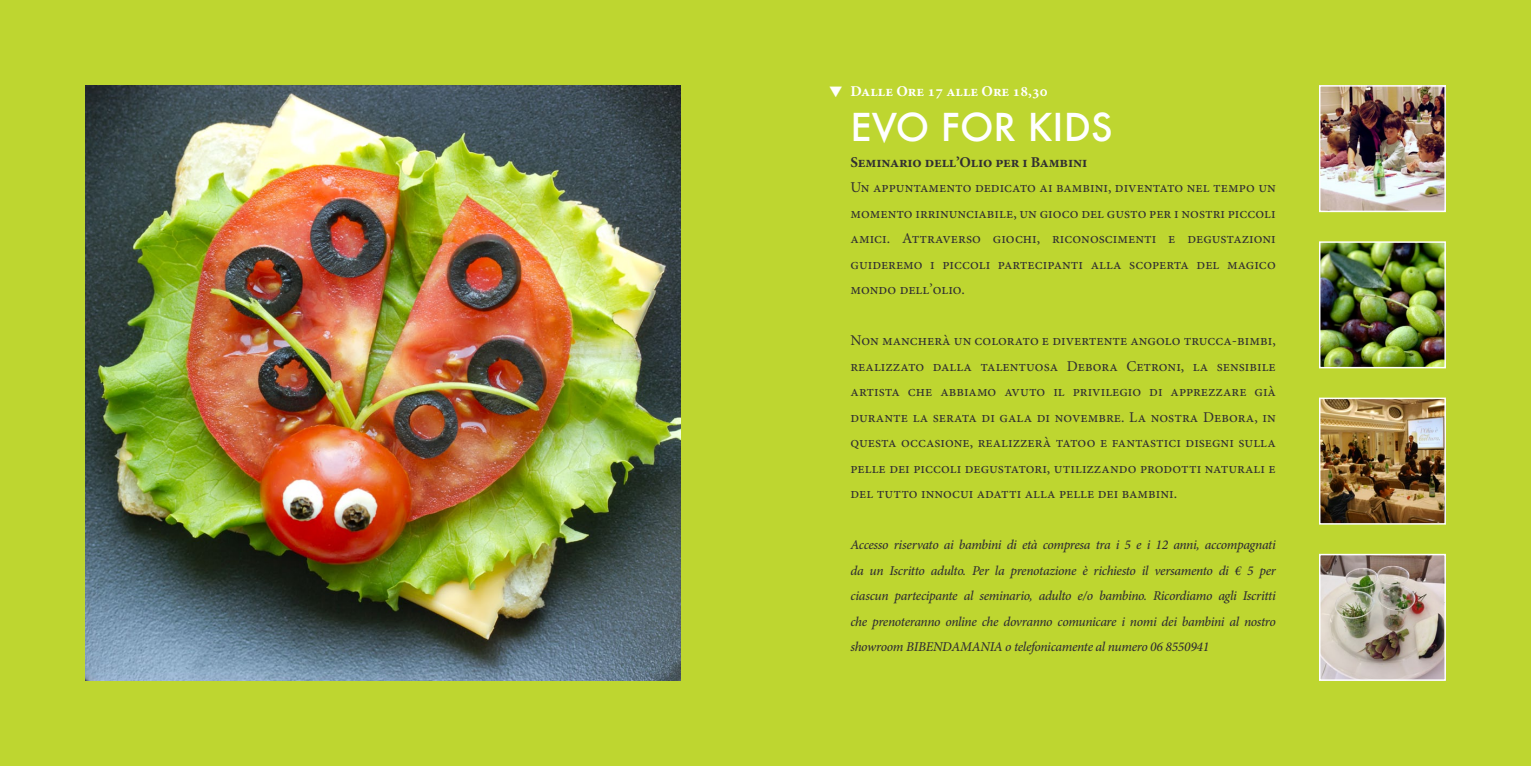
<style>
.page{position:relative;width:1531px;height:766px;background:#fff}
.page>*{position:absolute;margin:0;border:0;box-sizing:border-box;transform-origin:0 0}
.TESTO{font:500 37.5px "Futura";color:#fff}
.TESTO-2{font:15px/25.5px "Minion Pro";color:#312f30;text-align:justify}
.TESTO-3{font:700 15px "Minion Pro";letter-spacing:-.01em;color:#312f30}
.TESTO-4{font:700 15px "Minion Pro";color:#fff}
.Modalità_di_partecip{font:italic 500 13.5px/25.5px "Minion Pro";letter-spacing:-.025em;color:#312f30;text-align:justify}
</style>
<div class="page">
<div style="left:0;top:0;width:1531px;height:765px;background:#bed630"></div>
<img style="left:1322px;top:244px;width:121px;height:121px">
<div style="left:1319px;top:241px;width:127px;height:127px;border:2px solid #fff"></div>
<img style="left:1322px;top:88px;width:121px;height:121px">
<div style="left:1319px;top:85px;width:127px;height:127px;border:2px solid #fff"></div>
<img style="left:1322px;top:400px;width:121px;height:121px">
<div style="left:1319px;top:397px;width:127px;height:127px;border:2px solid #fff"></div>
<img style="left:85px;top:85px;width:595px;height:595px">
<img style="left:1322px;top:556px;width:121px;height:121px">
<div style="left:1319px;top:553px;width:127px;height:127px;border:2px solid #fff"></div>
<p class="TESTO-4" style="left:850px;top:81px;width:199px">Dalle Ore 17 alle Ore 18,30</p>
<p class="TESTO" style="left:850px;top:101px;width:264px">EVO FOR KIDS</p>
<p class="TESTO-3" style="left:850px;top:151px;width:238px">Seminario dell’Olio per i Bambini</p>
<p class="TESTO-2" style="left:850px;top:174px;width:427px">Un appuntamento dedicato ai bambini, diventato nel tempo un momento irrinunciabile, un gioco del gusto per i nostri piccoli amici. Attraverso giochi, riconoscimenti e degustazioni guideremo i piccoli partecipanti alla scoperta del magico mondo dell’olio.</p>
<p class="TESTO-2" style="left:850px;top:327px;width:427px">Non mancherà un colorato e divertente angolo trucca-bimbi, realizzato dalla talentuosa Debora Cetroni, la sensibile artista che abbiamo avuto il privilegio di apprezzare già durante la serata di gala di novembre. La nostra Debora, in questa occasione, realizzerà tatoo e fantastici disegni sulla pelle dei piccoli degustatori, utilizzando prodotti naturali e del tutto innocui adatti alla pelle dei bambini.</p>
<p class="Modalità_di_partecip" style="left:850px;top:532px;width:427px">Accesso riservato ai bambini di età compresa tra i 5 e i 12 anni, accompagnati da un Iscritto adulto. Per la prenotazione è richiesto il versamento di € 5 per ciascun partecipante al seminario, adulto e/o bambino. Ricordiamo agli Iscritti che prenoteranno online che dovranno comunicare i nomi dei bambini al nostro showroom BIBENDAMANIA o telefonicamente al numero 06 8550941</p>
</div>
